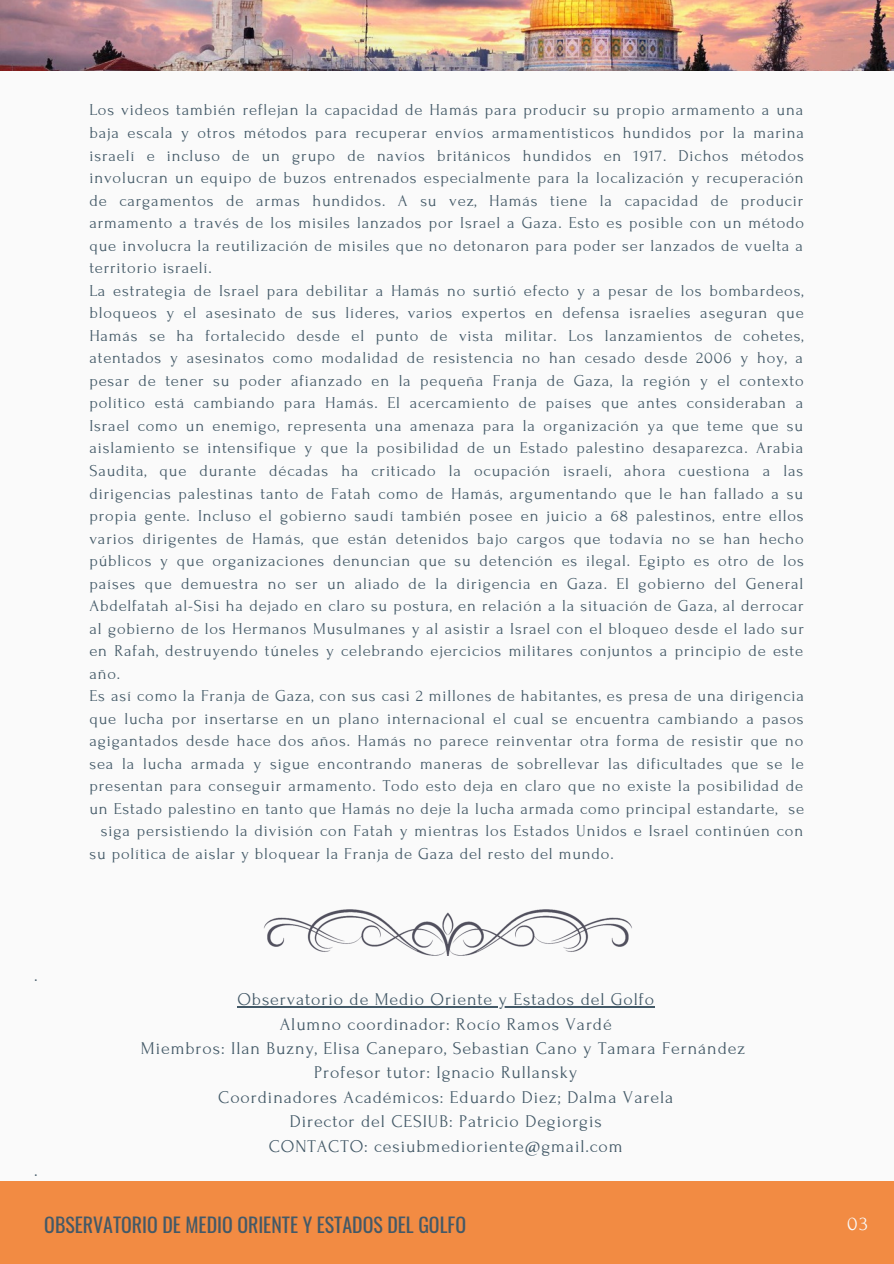
<style>
.page{position:relative;width:894px;height:1264px;background:#fff}
.page>*{position:absolute;margin:0;border:0;box-sizing:border-box;transform-origin:0 0}
.t1{font:19.8px "Oswald";color:#435967}
.t2{font:19.8px "Forum";color:#fafafa}
.t3{font:17.85px/24.5px "Forum";letter-spacing:.05em;color:#435967;text-align:center}
.t4{font:16.5px "Forum";letter-spacing:.05em;color:#435967}
</style>
<div class="page">
<div style="left:0;top:0;width:893px;height:1263px;background:#fafafa"></div>
<div style="left:0;top:1181px;width:893px;height:82px;background:#f28b43"></div>
<img style="left:0;top:0;width:893px;height:70px">
<img style="left:263px;top:909px;width:369px;height:46px">
<hr style="left:237px;top:1006px;width:418px;height:1px;background:#435967">
<p class="t4" style="left:89px;top:101px;width:715px">Los videos también reflejan la capacidad de Hamás para producir su propio armamento a una</p>
<p class="t4" style="left:89px;top:124px;width:716px">baja escala y otros métodos para recuperar envíos armamentísticos hundidos por la marina</p>
<p class="t4" style="left:89px;top:146px;width:715px">israelí e incluso de un grupo de navíos británicos hundidos en 1917. Dichos métodos</p>
<p class="t4" style="left:89px;top:169px;width:715px">involucran un equipo de buzos entrenados especialmente para la localización y recuperación</p>
<p class="t4" style="left:89px;top:191px;width:715px">de cargamentos de armas hundidos. A su vez, Hamás tiene la capacidad de producir</p>
<p class="t4" style="left:89px;top:214px;width:716px">armamento a través de los misiles lanzados por Israel a Gaza. Esto es posible con un método</p>
<p class="t4" style="left:89px;top:236px;width:715px">que involucra la reutilización de misiles que no detonaron para poder ser lanzados de vuelta a</p>
<p class="t4" style="left:89px;top:259px;width:124px">territorio israelí.</p>
<p class="t4" style="left:89px;top:281px;width:715px">La estrategia de Israel para debilitar a Hamás no surtió efecto y a pesar de los bombardeos,</p>
<p class="t4" style="left:89px;top:304px;width:715px">bloqueos y el asesinato de sus líderes, varios expertos en defensa israelíes aseguran que</p>
<p class="t4" style="left:89px;top:326px;width:715px">Hamás se ha fortalecido desde el punto de vista militar. Los lanzamientos de cohetes,</p>
<p class="t4" style="left:89px;top:349px;width:715px">atentados y asesinatos como modalidad de resistencia no han cesado desde 2006 y hoy, a</p>
<p class="t4" style="left:89px;top:372px;width:715px">pesar de tener su poder afianzado en la pequeña Franja de Gaza, la región y el contexto</p>
<p class="t4" style="left:89px;top:394px;width:715px">político está cambiando para Hamás. El acercamiento de países que antes consideraban a</p>
<p class="t4" style="left:89px;top:417px;width:715px">Israel como un enemigo, representa una amenaza para la organización ya que teme que su</p>
<p class="t4" style="left:89px;top:439px;width:715px">aislamiento se intensifique y que la posibilidad de un Estado palestino desaparezca. Arabia</p>
<p class="t4" style="left:89px;top:462px;width:715px">Saudita, que durante décadas ha criticado la ocupación israelí, ahora cuestiona a las</p>
<p class="t4" style="left:89px;top:484px;width:715px">dirigencias palestinas tanto de Fatah como de Hamás, argumentando que le han fallado a su</p>
<p class="t4" style="left:89px;top:507px;width:715px">propia gente. Incluso el gobierno saudí también posee en juicio a 68 palestinos, entre ellos</p>
<p class="t4" style="left:89px;top:529px;width:715px">varios dirigentes de Hamás, que están detenidos bajo cargos que todavía no se han hecho</p>
<p class="t4" style="left:89px;top:552px;width:715px">públicos y que organizaciones denuncian que su detención es ilegal. Egipto es otro de los</p>
<p class="t4" style="left:89px;top:574px;width:715px">países que demuestra no ser un aliado de la dirigencia en Gaza. El gobierno del General</p>
<p class="t4" style="left:89px;top:597px;width:715px">Abdelfatah al-Sisi ha dejado en claro su postura, en relación a la situación de Gaza, al derrocar</p>
<p class="t4" style="left:89px;top:619px;width:715px">al gobierno de los Hermanos Musulmanes y al asistir a Israel con el bloqueo desde el lado sur</p>
<p class="t4" style="left:89px;top:642px;width:715px">en Rafah, destruyendo túneles y celebrando ejercicios militares conjuntos a principio de este</p>
<p class="t4" style="left:89px;top:664px;width:32px">año.</p>
<p class="t4" style="left:89px;top:687px;width:715px">Es así como la Franja de Gaza, con sus casi 2 millones de habitantes, es presa de una dirigencia</p>
<p class="t4" style="left:89px;top:709px;width:715px">que lucha por insertarse en un plano internacional el cual se encuentra cambiando a pasos</p>
<p class="t4" style="left:89px;top:732px;width:715px">agigantados desde hace dos años. Hamás no parece reinventar otra forma de resistir que no</p>
<p class="t4" style="left:89px;top:754px;width:715px">sea la lucha armada y sigue encontrando maneras de sobrellevar las dificultades que se le</p>
<p class="t4" style="left:89px;top:777px;width:715px">presentan para conseguir armamento. Todo esto deja en claro que no existe la posibilidad de</p>
<p class="t4" style="left:89px;top:799px;width:716px">un Estado palestino en tanto que Hamás no deje la lucha armada como principal estandarte, se</p>
<p class="t4" style="left:101px;top:822px;width:703px">siga persistiendo la división con Fatah y mientras los Estados Unidos e Israel continúen con</p>
<p class="t4" style="left:89px;top:844px;width:525px">su política de aislar y bloquear la Franja de Gaza del resto del mundo.</p>
<p class="t3" style="left:34px;top:963px;width:5px">.</p>
<p class="t3" style="left:34px;top:1158px;width:5px">.</p>
<p class="t3" style="left:141px;top:987px;width:605px">Observatorio de Medio Oriente y Estados del Golfo<br>Alumno coordinador: Rocío Ramos Vardé<br>Miembros: Ilan Buzny, Elisa Caneparo, Sebastian Cano y Tamara Fernández Profesor tutor: Ignacio Rullansky<br>Coordinadores Académicos: Eduardo Diez; Dalma Varela<br>Director del CESIUB: Patricio Degiorgis<br>CONTACTO: cesiubmedioriente@gmail.com</p>
<p class="t1" style="left:44px;top:1209px;width:423px">OBSERVATORIO DE MEDIO ORIENTE Y ESTADOS DEL GOLFO</p>
<p class="t2" style="left:846px;top:1212px;width:23px">03</p>
</div>
